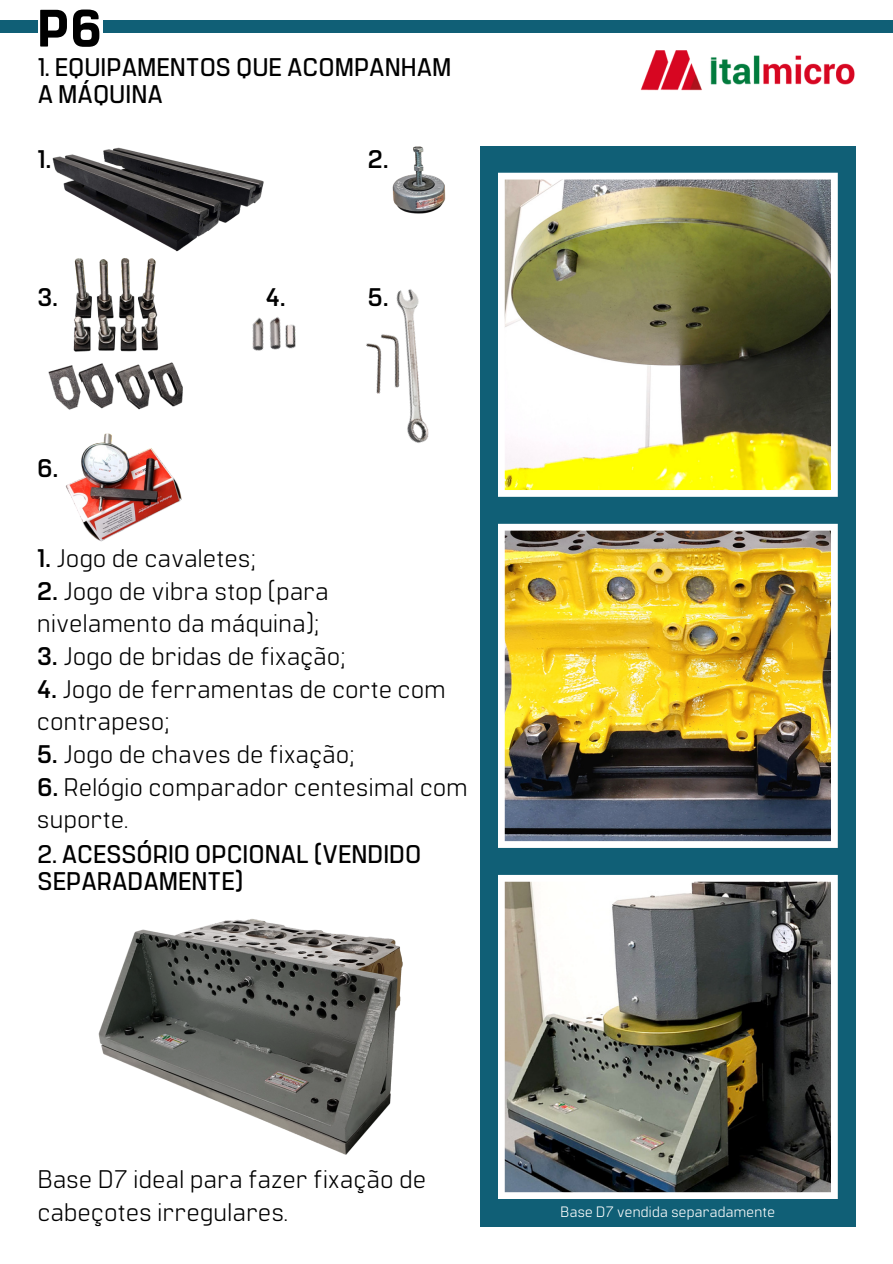
<style>
.page{position:relative;width:893px;height:1264px;background:#fff}
.page>*{position:absolute;margin:0;border:0;box-sizing:border-box;transform-origin:0 0}
.t1{font:800 52.5px "Manifold CF";color:#000}
.t2{font:25.5px/32.7px "Manifold CF";letter-spacing:.02em;color:#000}
.t3{font:600 25.5px/27px "Manifold CF";color:#000}
.t4{font:700 25.5px "Manifold CF";color:#000}
.t5{font:15px "Manifold CF";letter-spacing:.02em;color:#fff}
.s1{font-weight:700}
</style>
<div class="page">
<div style="left:103px;top:21px;width:789px;height:12px;background:#105f76"></div>
<div style="left:0;top:21px;width:38px;height:12px;background:#105f76"></div>
<div style="left:480px;top:146px;width:375px;height:1079px;background:#105f76"></div>
<img style="left:498px;top:524px;width:339px;height:324px">
<img style="left:498px;top:874px;width:339px;height:324px">
<img style="left:498px;top:173px;width:339px;height:324px">
<img style="left:640px;top:51px;width:215px;height:40px">
<img style="left:48px;top:258px;width:135px;height:152px">
<img style="left:396px;top:289px;width:33px;height:154px">
<img style="left:366px;top:319px;width:58px;height:86px">
<img style="left:252px;top:317px;width:44px;height:34px">
<img style="left:65px;top:433px;width:117px;height:109px">
<img style="left:52px;top:147px;width:212px;height:105px">
<img style="left:392px;top:146px;width:53px;height:68px">
<img style="left:98px;top:919px;width:305px;height:236px">
<p class="t1" style="left:37px;top:-6px;width:66px">P6</p>
<p class="t3" style="left:38px;top:52px;width:415px">1. EQUIPAMENTOS QUE ACOMPANHAM<br>A MÁQUINA</p>
<p class="t4" style="left:38px;top:143px;width:15px">1.</p>
<p class="t4" style="left:38px;top:280px;width:22px">3.</p>
<p class="t4" style="left:37px;top:451px;width:22px">6.</p>
<p class="t4" style="left:368px;top:143px;width:22px">2.</p>
<p class="t4" style="left:266px;top:280px;width:21px">4.</p>
<p class="t4" style="left:368px;top:280px;width:22px">5.</p>
<p class="t2" style="left:37px;top:540px;width:219px"><span class="s1">1.</span> Jogo de cavaletes;</p>
<p class="t2" style="left:37px;top:573px;width:293px"><span class="s1">2.</span> Jogo de vibra stop (para nivelamento da máquina);</p>
<p class="t2" style="left:37px;top:638px;width:309px"><span class="s1">3.</span> Jogo de bridas de fixação;</p>
<p class="t2" style="left:37px;top:671px;width:410px"><span class="s1">4.</span> Jogo de ferramentas de corte com contrapeso;</p>
<p class="t2" style="left:37px;top:736px;width:318px"><span class="s1">5.</span> Jogo de chaves de fixação;</p>
<p class="t2" style="left:37px;top:769px;width:432px"><span class="s1">6.</span> Relógio comparador centesimal com suporte.</p>
<p class="t3" style="left:38px;top:839px;width:385px">2. ACESSÓRIO OPCIONAL (VENDIDO<br>SEPARADAMENTE)</p>
<p class="t2" style="left:38px;top:1161px;width:389px">Base D7 ideal para fazer fixação de cabeçotes irregulares.</p>
<p class="t5" style="left:560px;top:1202px;width:216px">Base D7 vendida separadamente</p>
</div>
